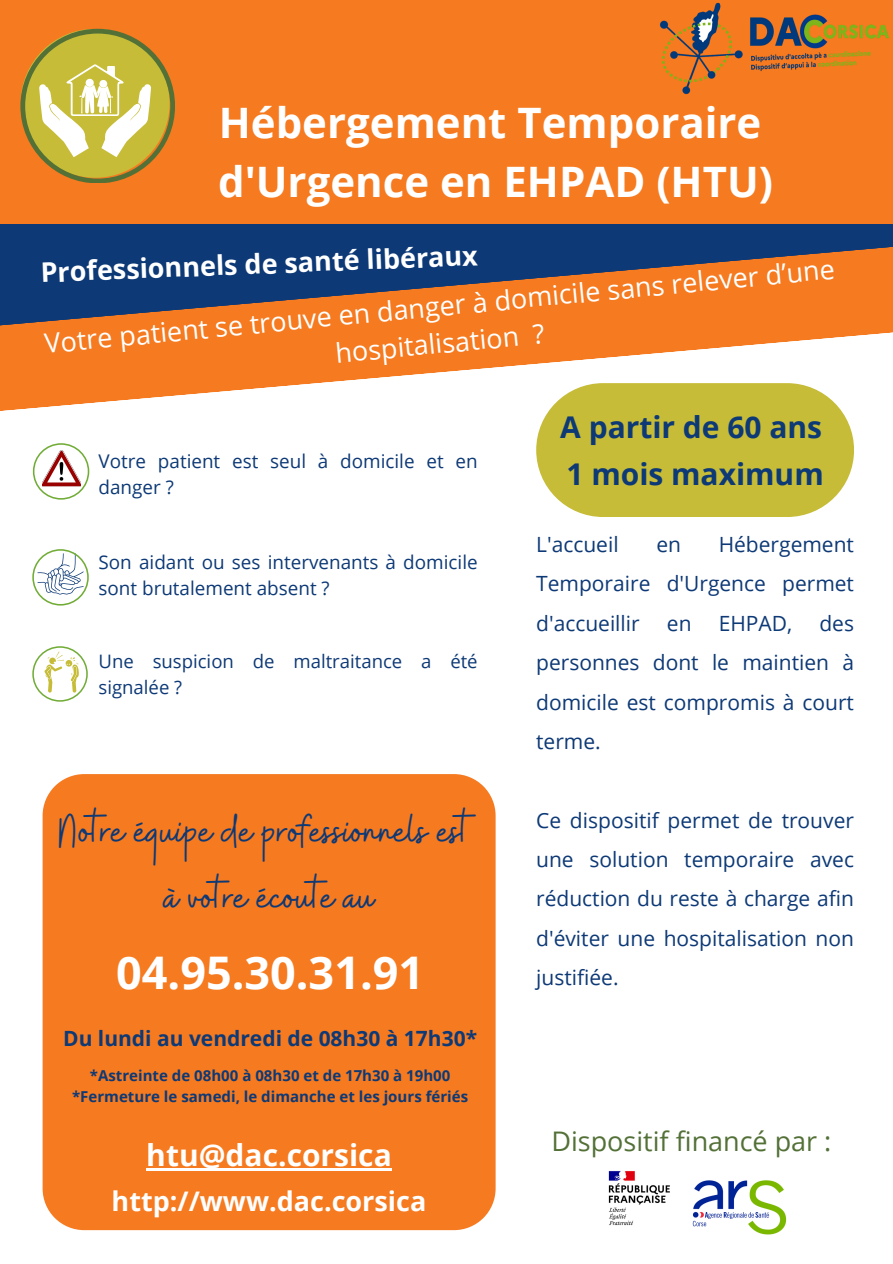
<style>
.page{position:relative;width:893px;height:1264px;background:#fff}
.page>*{position:absolute;margin:0;border:0;box-sizing:border-box;transform-origin:0 0}
.t1{font:48px "Buffalo";color:#0d3976}
.t2{font:700 45px "Open Sans";color:#fff}
.t3{font:700 42px "Open Sans";color:#fff}
.t4{font:700 30px "Open Sans";color:#0d3976}
.t5{font:700 30px "Open Sans";color:#fff}
.t6{font:27px/37.2px "Open Sans";color:#fff;text-align:center}
.t7{font:700 27px "Open Sans";color:#fff}
.t8{font:27px "Open Sans";color:#537037}
.t9{font:21px/39.3px "Open Sans";color:#0d3976;text-align:justify}
.t10{font:700 21px "Open Sans";color:#0d3976}
.t11{font:18.9px/25.8px "Open Sans";color:#0d3976}
.t12{font:18.6px/25.8px "Open Sans";color:#0d3976}
.t13{font:700 15px "Open Sans";color:#0d3976}
</style>
<div class="page">
<svg style="left:0;top:223px;width:892px;height:13px;background:#1e3e6f"></svg>
<svg style="left:0;top:236px;width:892px;height:175px;fill:#f67a1f"></svg>
<div style="left:0;top:0;width:892px;height:223px;background:#f67a1f"></div>
<svg style="left:20px;top:29px;width:154px;height:154px"></svg>
<svg style="left:33px;top:443px;width:56px;height:56px"></svg>
<svg style="left:32px;top:549px;width:57px;height:56px"></svg>
<img style="left:660px;top:2px;width:229px;height:93px">
<img style="left:608px;top:1171px;width:179px;height:64px">
<div style="left:43px;top:774px;width:452px;height:456px;background:#f67a1f"></div>
<div style="left:536px;top:383px;width:318px;height:134px;background:#c6bc37;border-radius:67px"></div>
<img style="left:43px;top:450px;width:38px;height:36px">
<svg style="left:32px;top:646px;width:55px;height:55px"></svg>
<hr style="left:146px;top:1168px;width:246px;height:2px;background:#fff">
<p class="t3" style="left:219px;top:93px;width:544px">Hébergement Temporaire</p>
<p class="t3" style="left:218px;top:152px;width:556px">d'Urgence en EHPAD (HTU)</p>
<p class="t7" style="left:40px;top:252px;width:439px;rotate:-2deg">Professionnels de santé libéraux</p>
<p class="t6" style="left:43px;top:321px;width:794px;rotate:-5deg">Votre patient se trouve en danger à domicile sans relever d’une hospitalisation ?</p>
<p class="t11" style="left:98px;top:448px;width:380px">Votre patient est seul à domicile et en danger ?</p>
<p class="t11" style="left:98px;top:549px;width:380px">Son aidant ou ses intervenants à domicile sont brutalement absent ?</p>
<p class="t12" style="left:98px;top:648px;width:380px">Une suspicion de maltraitance a été signalée ?</p>
<p class="t1" style="left:59px;top:800px;width:411px">Notre équipe de professionnels est</p>
<p class="t1" style="left:164px;top:866px;width:212px">à votre écoute au</p>
<p class="t2" style="left:116px;top:941px;width:309px">04.95.30.31.91</p>
<p class="t10" style="left:63px;top:1023px;width:415px">Du lundi au vendredi de 08h30 à 17h30*</p>
<p class="t13" style="left:90px;top:1065px;width:362px">*Astreinte de 08h00 à 08h30 et de 17h30 à 19h00</p>
<p class="t13" style="left:72px;top:1085px;width:397px">*Fermeture le samedi, le dimanche et les jours fériés</p>
<p class="t5" style="left:146px;top:1133px;width:247px">htu@dac.corsica</p>
<p class="t7" style="left:112px;top:1181px;width:316px">http://www.dac.corsica</p>
<p class="t4" style="left:560px;top:405px;width:263px">A partir de 60 ans</p>
<p class="t4" style="left:566px;top:453px;width:259px">1 mois maximum</p>
<p class="t9" style="left:536px;top:524px;width:319px;text-indent:182px">Hébergement Temporaire d'Urgence permet d'accueillir</p>
<p class="t9" style="left:536px;top:524px;width:84px">L'accueil</p>
<p class="t9" style="left:656px;top:524px;width:26px">en</p>
<p class="t9" style="left:536px;top:603px;width:319px;text-indent:283px">des personnes dont le maintien à domicile est compromis à court terme.</p>
<p class="t9" style="left:667px;top:603px;width:26px">en</p>
<p class="t9" style="left:718px;top:603px;width:75px">EHPAD,</p>
<p class="t9" style="left:536px;top:799px;width:319px">Ce dispositif permet de trouver une solution temporaire avec réduction du reste à charge afin d'éviter une hospitalisation non justifiée.</p>
<p class="t8" style="left:551px;top:1121px;width:281px">Dispositif financé par :</p>
</div>
